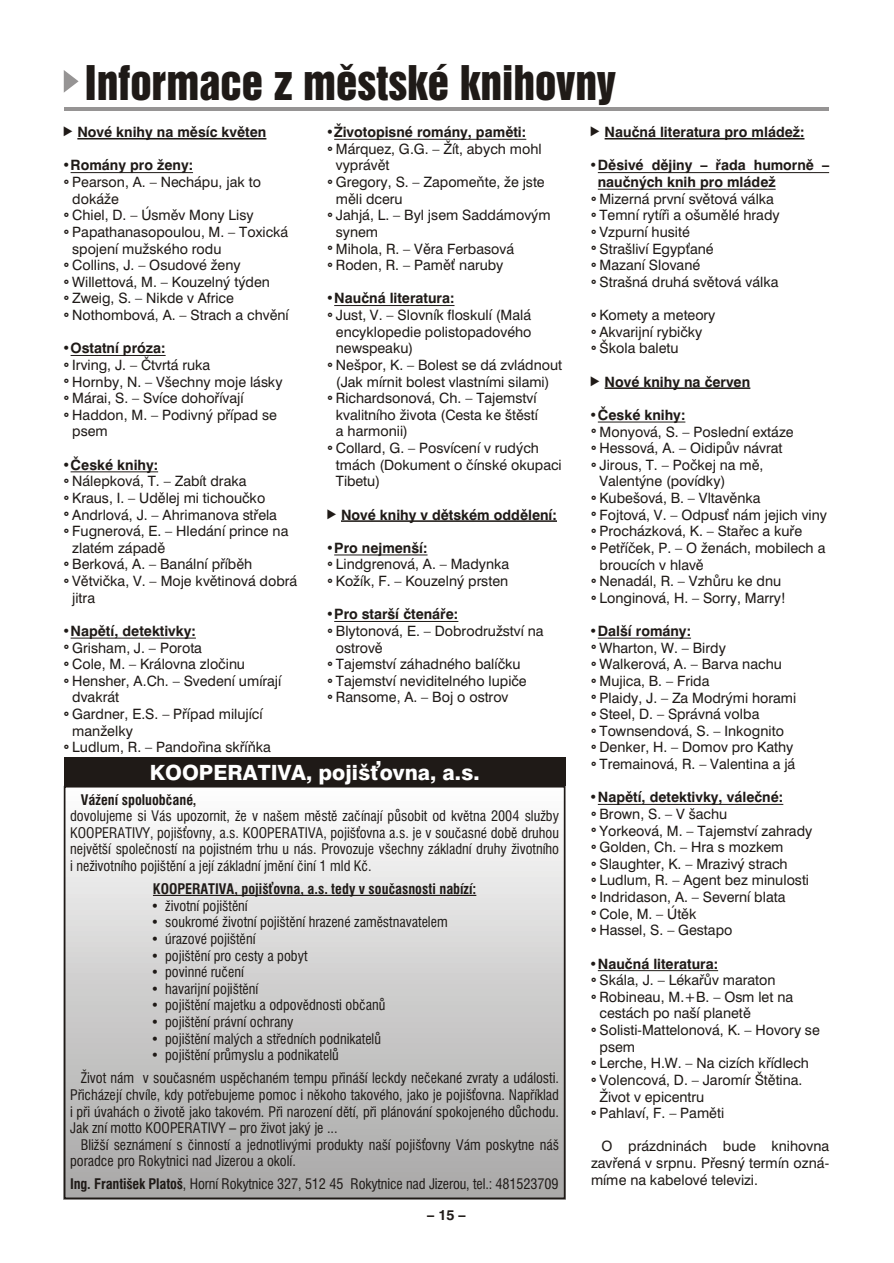
<style>
.page{position:relative;width:894px;height:1263px;background:#fff}
.page>*{position:absolute;margin:0;border:0;box-sizing:border-box;transform-origin:0 0}
.t1{font:43.65px "Swiss 921 BTCE Regular A";color:#1f1a17}
.t2{font:800 21px "Swiss 721 BTCE";color:#fff}
.t3{font:14.25px/16.6px "Swiss 721 BTCE";color:#1f1a17}
.t4{font:condensed 14.25px/16.6px "Swiss 721 BTCE";color:#1f1a17;text-align:justify}
.t5{font:700 14.25px/16.6px "Swiss 721 BTCE";color:#1f1a17}
.t6{font:700 condensed 14.25px "Swiss 721 BTCE";letter-spacing:.005em;color:#1f1a17}
.s1{font-weight:700}
.s2{font-weight:400}
</style>
<div class="page">
<hr style="left:77px;top:138px;width:189px;height:2px;background:#1f1a17">
<hr style="left:71px;top:172px;width:122px;height:1px;background:#1f1a17">
<hr style="left:71px;top:355px;width:95px;height:1px;background:#1f1a17">
<hr style="left:71px;top:471px;width:87px;height:1px;background:#1f1a17">
<hr style="left:71px;top:638px;width:125px;height:1px;background:#1f1a17">
<hr style="left:334px;top:139px;width:192px;height:1px;background:#1f1a17">
<hr style="left:334px;top:305px;width:121px;height:1px;background:#1f1a17">
<hr style="left:341px;top:520px;width:216px;height:2px;background:#1f1a17">
<hr style="left:334px;top:555px;width:94px;height:1px;background:#1f1a17">
<hr style="left:334px;top:621px;width:124px;height:1px;background:#1f1a17">
<hr style="left:605px;top:138px;width:199px;height:2px;background:#1f1a17">
<hr style="left:598px;top:172px;width:231px;height:1px;background:#1f1a17">
<hr style="left:598px;top:189px;width:178px;height:1px;background:#1f1a17">
<hr style="left:605px;top:387px;width:145px;height:2px;background:#1f1a17">
<hr style="left:598px;top:422px;width:87px;height:1px;background:#1f1a17">
<hr style="left:598px;top:638px;width:93px;height:1px;background:#1f1a17">
<hr style="left:598px;top:804px;width:185px;height:1px;background:#1f1a17">
<hr style="left:598px;top:970px;width:120px;height:1px;background:#1f1a17">
<svg style="left:64px;top:70px;width:15px;height:23px"></svg>
<hr style="left:65px;top:107px;width:764px;height:4px;background:#969494">
<hr style="left:153px;top:895px;width:323px;height:1px;background:#1f1a17">
<div style="left:64px;top:786px;width:502px;height:413px;border:2px solid #1f1a17"></div>
<div style="left:64px;top:757px;width:502px;height:29px;background:#1f1a17"></div>
<h1 class="t1" style="left:85px;top:67px;width:532px">Informace z městské knihovny</h1>
<p class="t5" style="left:77px;top:125px;width:191px">Nové knihy na měsíc květen</p>
<p class="t3" style="left:72px;top:158px;width:218px;text-indent:-10px">•<span class="s1">Romány pro ženy:<br></span>Pearson, A. – Nechápu, jak to dokáže<br>Chiel, D. – Úsměv Mony Lisy<br>Papathanasopoulou, M. – Toxická spojení mužského rodu<br>Collins, J. – Osudové ženy<br>Willettová, M. – Kouzelný týden<br>Zweig, S. – Nikde v Africe<br>Nothombová, A. – Strach a chvění</p>
<p class="t3" style="left:72px;top:341px;width:212px;text-indent:-10px">•<span class="s1">Ostatní próza:<br></span>Irving, J. – Čtvrtá ruka<br>Hornby, N. – Všechny moje lásky<br>Márai, S. – Svíce dohořívají<br>Haddon, M. – Podivný případ se psem</p>
<p class="t3" style="left:72px;top:458px;width:226px;text-indent:-10px">•<span class="s1">České knihy:<br></span>Nálepková, T. – Zabít draka<br>Kraus, I. – Udělej mi tichoučko<br>Andrlová, J. – Ahrimanova střela<br>Fugnerová, E. – Hledání prince na zlatém západě<br>Berková, A. – Banální příběh<br>Větvička, V. – Moje květinová dobrá jitra</p>
<p class="t3" style="left:72px;top:624px;width:211px;text-indent:-10px">•<span class="s1">Napětí, detektivky:<br></span>Grisham, J. – Porota<br>Cole, M. – Královna zločinu<br>Hensher, A.Ch. – Svedení umírají dvakrát<br>Gardner, E.S. – Případ milující manželky<br>Ludlum, R. – Pandořina skříňka</p>
<p class="t3" style="left:336px;top:125px;width:216px;text-indent:-10px">•<span class="s1">Životopisné romány, paměti:<br></span>Márquez, G.G. – Žít, abych mohl vyprávět<br>Gregory, S. – Zapomeňte, že jste měli dceru<br>Jahjá, L. – Byl jsem Saddámovým synem<br>Mihola, R. – Věra Ferbasová<br>Roden, R. – Paměť naruby</p>
<p class="t3" style="left:336px;top:291px;width:228px;text-indent:-10px">•<span class="s1">Naučná literatura:<br></span>Just, V. – Slovník floskulí (Malá encyklopedie polistopadového newspeaku)<br>Nešpor, K. – Bolest se dá zvládnout (Jak mírnit bolest vlastními silami)<br>Richardsonová, Ch. – Tajemství kvalitního života (Cesta ke štěstí<br>a harmonii)<br>Collard, G. – Posvícení v rudých tmách (Dokument o čínské okupaci<br>Tibetu)</p>
<p class="t5" style="left:341px;top:508px;width:217px">Nové knihy v dětském oddělení:</p>
<p class="t3" style="left:336px;top:541px;width:175px;text-indent:-10px">•<span class="s1">Pro nejmenší:<br></span>Lindgrenová, A. – Madynka<br>Kožík, F. – Kouzelný prsten</p>
<p class="t3" style="left:336px;top:607px;width:209px;text-indent:-10px">•<span class="s1">Pro starší čtenáře:<br></span>Blytonová, E. – Dobrodružství na ostrově<br>Tajemství záhadného balíčku<br>Tajemství neviditelného lupiče<br>Ransome, A. – Boj o ostrov</p>
<h2 class="t2" style="left:150px;top:764px;width:331px">KOOPERATIVA, pojišťovna, a.s.</h2>
<p class="t6" style="left:81px;top:794px;width:117px">Vážení spoluobčané,</p>
<p class="t4" style="left:70px;top:809px;width:490px">dovolujeme si Vás upozornit, že v našem městě začínají působit od května 2004 služby KOOPERATIVY, pojišťovny, a.s. KOOPERATIVA, pojišťovna a.s. je v současné době druhou největší společností na pojistném trhu u nás. Provozuje všechny základní druhy životního i neživotního pojištění a její základní jmění činí 1 mld Kč.</p>
<p class="t6" style="left:153px;top:883px;width:325px">KOOPERATIVA, pojišťovna, a.s. tedy v současnosti nabízí:</p>
<p class="t4" style="left:151px;top:899px;width:98px">• životní pojištění</p>
<p class="t4" style="left:151px;top:915px;width:298px">• soukromé životní pojištění hrazené zaměstnavatelem</p>
<p class="t4" style="left:151px;top:932px;width:106px">• úrazové pojištění</p>
<p class="t4" style="left:151px;top:948px;width:158px">• pojištění pro cesty a pobyt</p>
<p class="t4" style="left:151px;top:965px;width:95px">• povinné ručení</p>
<p class="t4" style="left:151px;top:982px;width:109px">• havarijní pojištění</p>
<p class="t4" style="left:151px;top:998px;width:236px">• pojištění majetku a odpovědnosti občanů</p>
<p class="t4" style="left:151px;top:1015px;width:144px">• pojištění právní ochrany</p>
<p class="t4" style="left:151px;top:1032px;width:232px">• pojištění malých a středních podnikatelů</p>
<p class="t4" style="left:81px;top:1045px;width:480px;line-height:23px;text-indent:70px">• pojištění průmyslu a podnikatelů<br>Život nám v současném uspěchaném tempu přináší leckdy nečekané zvraty a události.</p>
<p class="t4" style="left:70px;top:1088px;width:490px">Přicházejí chvíle, kdy potřebujeme pomoc i někoho takového, jako je pojišťovna. Například i při úvahách o životě jako takovém. Při narození dětí, při plánování spokojeného důchodu.<br>Jak zní motto KOOPERATIVY – pro život jaký je ...</p>
<p class="t4" style="left:70px;top:1138px;width:490px;text-indent:11px">Bližší seznámení s činností a jednotlivými produkty naší pojišťovny Vám poskytne náš poradce pro Rokytnici nad Jizerou a okolí.</p>
<p class="t4" style="left:70px;top:1177px;width:490px"><span class="s1">Ing. František Platoš</span>, Horní Rokytnice 327, 512 45 Rokytnice nad Jizerou, tel.: 481523709</p>
<p class="t5" style="left:427px;top:1208px;width:40px">– 15 –</p>
<p class="t5" style="left:605px;top:125px;width:201px">Naučná literatura pro mládež:</p>
<p class="t5" style="left:598px;top:158px;width:233px;text-indent:-9px"><span class="s2">•</span>Děsivé dějiny – řada humorně – naučných knih pro mládež</p>
<p class="t3" style="left:600px;top:192px;width:182px">Mizerná první světová válka<br>Temní rytíři a ošumělé hrady<br>Vzpurní husité<br>Strašliví Egypťané<br>Mazaní Slované<br>Strašná druhá světová válka</p>
<p class="t3" style="left:600px;top:308px;width:118px">Komety a meteory<br>Akvarijní rybičky<br>Škola baletu</p>
<p class="t5" style="left:605px;top:375px;width:147px">Nové knihy na červen</p>
<p class="t3" style="left:600px;top:408px;width:229px;text-indent:-10px">•<span class="s1">České knihy:<br></span>Monyová, S. – Poslední extáze<br>Hessová, A. – Oidipův návrat<br>Jirous, T. – Počkej na mě,<br>Valentýne (povídky)<br>Kubešová, B. – Vltavěnka<br>Fojtová, V. – Odpusť nám jejich viny<br>Procházková, K. – Stařec a kuře<br>Petříček, P. – O ženách, mobilech a broucích v hlavě<br>Nenadál, R. – Vzhůru ke dnu<br>Longinová, H. – Sorry, Marry!</p>
<p class="t3" style="left:600px;top:624px;width:198px;text-indent:-10px">•<span class="s1">Další romány:<br></span>Wharton, W. – Birdy<br>Walkerová, A. – Barva nachu<br>Mujica, B. – Frida<br>Plaidy, J. – Za Modrými horami<br>Steel, D. – Správná volba<br>Townsendová, S. – Inkognito<br>Denker, H. – Domov pro Kathy<br>Tremainová, R. – Valentina a já</p>
<p class="t3" style="left:600px;top:790px;width:214px;text-indent:-10px">•<span class="s1">Napětí, detektivky, válečné:<br></span>Brown, S. – V šachu<br>Yorkeová, M. – Tajemství zahrady<br>Golden, Ch. – Hra s mozkem<br>Slaughter, K. – Mrazivý strach<br>Ludlum, R. – Agent bez minulosti<br>Indridason, A. – Severní blata<br>Cole, M. – Útěk<br>Hassel, S. – Gestapo</p>
<p class="t3" style="left:600px;top:956px;width:222px;text-indent:-10px">•<span class="s1">Naučná literatura:<br></span>Skála, J. – Lékařův maraton<br>Robineau, M.+B. – Osm let na cestách po naší planetě<br>Solisti-Mattelonová, K. – Hovory se psem<br>Lerche, H.W. – Na cizích křídlech<br>Volencová, D. – Jaromír Štětina.<br>Život v epicentru<br>Pahlaví, F. – Paměti</p>
<p class="t3" style="left:591px;top:1139px;width:240px;text-align:justify;text-indent:11px">O prázdninách bude knihovna zavřená v srpnu. Přesný termín ozná - míme na kabelové televizi.</p>
</div>
